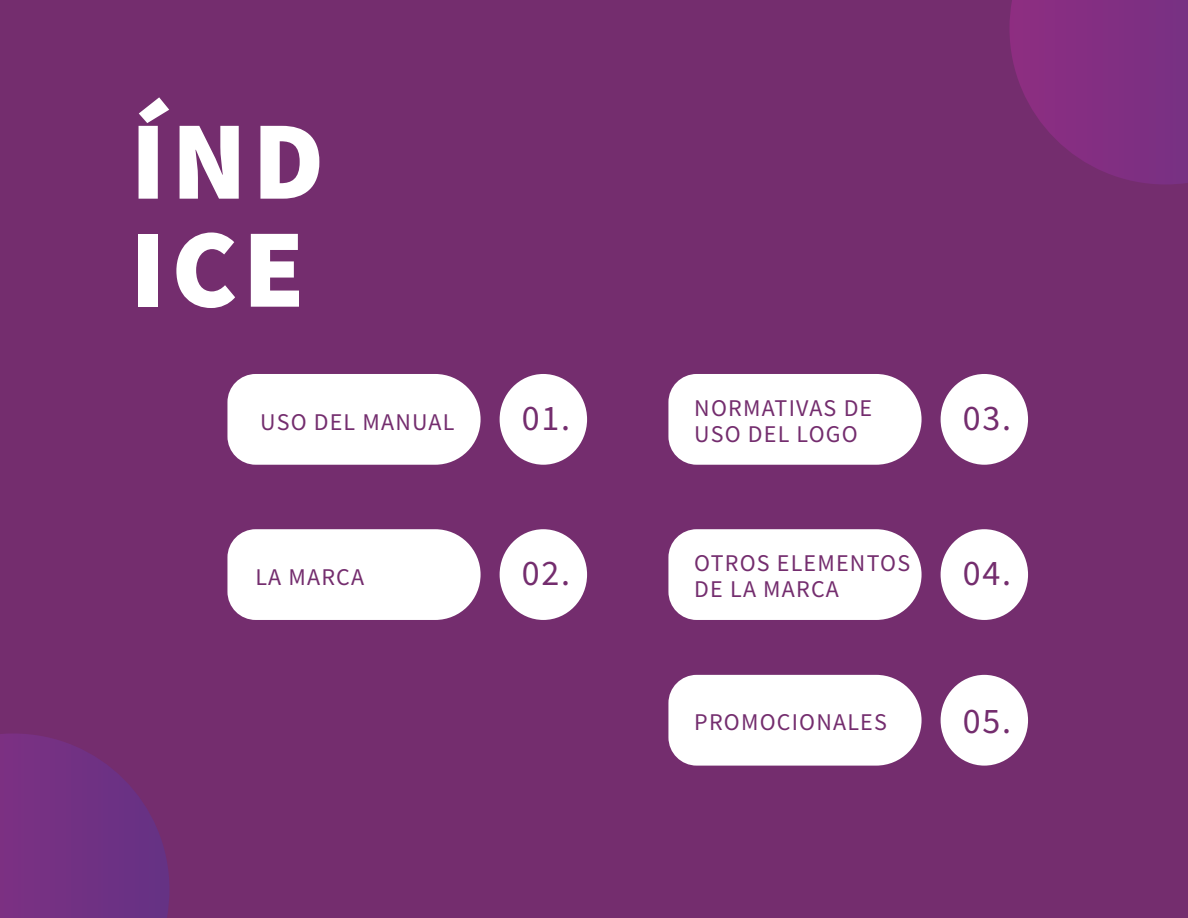
<style>
.page{position:relative;width:1188px;height:918px;background:#742d6e}
.page>*{position:absolute;margin:0;border:0;box-sizing:border-box;transform-origin:0 0}
.t1{font:900 112.05px/108px "Source Sans Pro";letter-spacing:.05em;color:#fff}
.t2{font:36px "Source Sans Pro";letter-spacing:.05em;color:#742d6e}
.t3{font:24px/25.5px "Source Sans Pro";letter-spacing:.05em;color:#742d6e}
</style>
<div class="page">
<svg style="left:227px;top:374px;width:254px;height:91px;background:#f6f2f6"></svg>
<div style="left:500px;top:374px;width:87px;height:91px;background:#fff;border-radius:50%"></div>
<svg style="left:227px;top:529px;width:254px;height:91px;background:#f6f2f6"></svg>
<div style="left:500px;top:529px;width:87px;height:91px;background:#fff;border-radius:50%"></div>
<svg style="left:668px;top:374px;width:254px;height:91px;background:#f6f2f6"></svg>
<div style="left:941px;top:374px;width:87px;height:91px;background:#fff;border-radius:50%"></div>
<svg style="left:668px;top:529px;width:254px;height:91px;background:#f6f2f6"></svg>
<div style="left:941px;top:529px;width:87px;height:91px;background:#fff;border-radius:50%"></div>
<div style="left:668px;top:675px;width:254px;height:91px;background:#fff"></div>
<div style="left:941px;top:675px;width:87px;height:91px;background:#fff;border-radius:50%"></div>
<svg style="left:0;top:734px;width:169px;height:184px"></svg>
<svg style="left:1010px;top:0;width:178px;height:184px"></svg>
<h1 class="t1" style="left:130px;top:106px;width:195px">ÍND<br>ICE</h1>
<p class="t3" style="left:260px;top:409px;width:196px">USO DEL MANUAL</p>
<p class="t3" style="left:255px;top:564px;width:110px">LA MARCA</p>
<h2 class="t2" style="left:522px;top:395px;width:50px">01.</h2>
<h2 class="t2" style="left:522px;top:550px;width:50px">02.</h2>
<p class="t3" style="left:694px;top:396px;width:179px">NORMATIVAS DE<br>USO DEL LOGO</p>
<p class="t3" style="left:694px;top:551px;width:217px">OTROS ELEMENTOS<br>DE LA MARCA</p>
<p class="t3" style="left:694px;top:709px;width:194px">PROMOCIONALES</p>
<h2 class="t2" style="left:963px;top:395px;width:50px">03.</h2>
<h2 class="t2" style="left:963px;top:550px;width:50px">04.</h2>
<h2 class="t2" style="left:963px;top:698px;width:50px">05.</h2>
</div>
